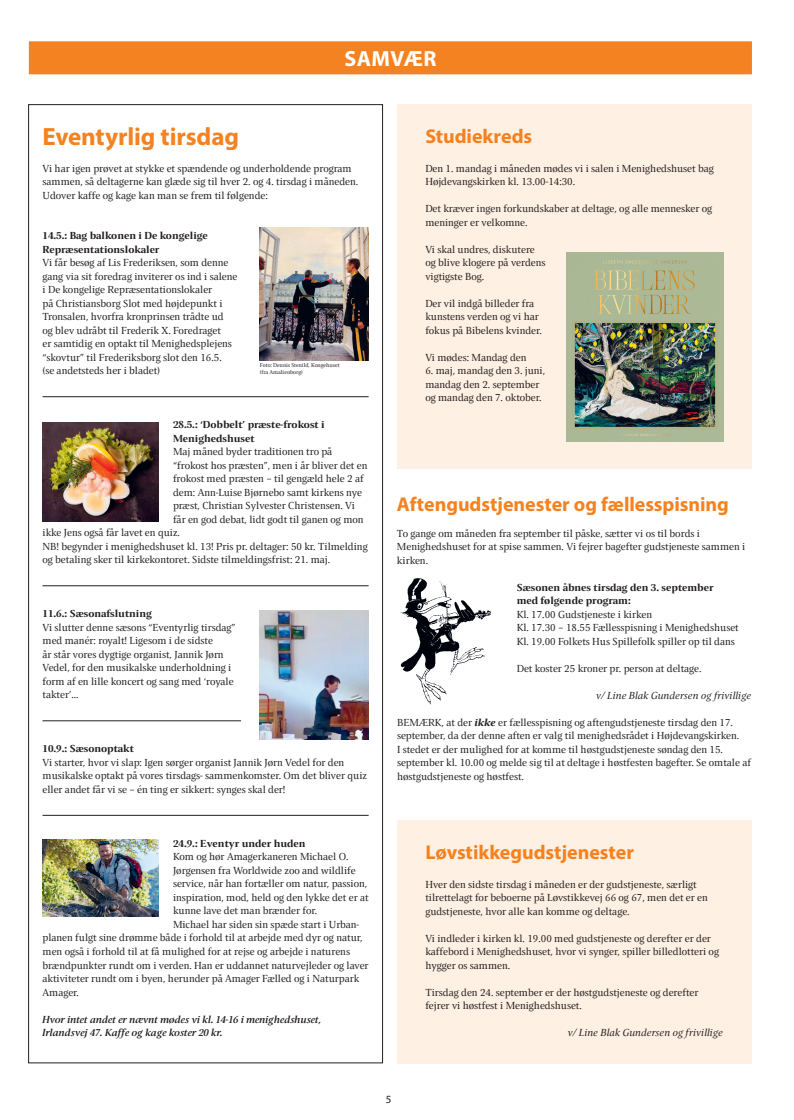
<style>
.page{position:relative;width:794px;height:1120px;background:#fff}
.page>*{position:absolute;margin:0;border:0;box-sizing:border-box;transform-origin:0 0}
.t1{font:700 25px "Myriad Pro";letter-spacing:-.005em;color:#f58220}
.t2{font:700 22px "Myriad Pro";letter-spacing:.02em;color:#fff}
.t3{font:700 20px "Myriad Pro";letter-spacing:-.005em;color:#f58220}
.t4{font:11px/13.5px "Press Serif";color:#231f20}
.t5{font:700 11px/13.5px "Press Serif";color:#231f20}
.t6{font:italic 600 11px/13.5px "Press Serif";color:#231f20}
.t7{font:italic 11px "Press Serif";color:#231f20}
.t8{font:11px "Myriad Pro";color:#231f20}
.t9{font:6px/7.2px "Press Serif";color:#231f20}
.s1{font-weight:700;font-style:italic}
</style>
<div class="page">
<hr style="left:43px;top:396px;width:326px;height:1px;background:#231f20">
<hr style="left:43px;top:585px;width:326px;height:1px;background:#231f20">
<hr style="left:43px;top:720px;width:198px;height:1px;background:#231f20">
<hr style="left:43px;top:815px;width:326px;height:1px;background:#231f20">
<div style="left:29px;top:41px;width:723px;height:33px;background:#f58220"></div>
<img style="left:260px;top:228px;width:109px;height:133px">
<img style="left:260px;top:610px;width:109px;height:129px">
<img style="left:43px;top:422px;width:116px;height:99px">
<div style="left:397px;top:104px;width:354px;height:365px;background:#fef0e2"></div>
<div style="left:397px;top:820px;width:354px;height:243px;background:#fef0e2"></div>
<img style="left:566px;top:253px;width:157px;height:189px">
<img style="left:400px;top:578px;width:91px;height:127px">
<img style="left:43px;top:839px;width:116px;height:78px">
<h2 class="t2" style="left:344px;top:44px;width:93px">SAMVÆR</h2>
<h1 class="t1" style="left:43px;top:120px;width:198px">Eventyrlig tirsdag</h1>
<p class="t4" style="left:43px;top:162px;width:317px">Vi har igen prøvet at stykke et spændende og underholdende program sammen, så deltagerne kan glæde sig til hver 2. og 4. tirsdag i måneden.<br>Udover kaffe og kage kan man se frem til følgende:</p>
<p class="t5" style="left:43px;top:229px;width:167px">14.5.: Bag balkonen i De kongelige<br>Repræsentationslokaler</p>
<p class="t4" style="left:43px;top:256px;width:196px">Vi får besøg af Lis Frederiksen, som denne gang via sit foredrag inviterer os ind i salene i De kongelige Repræsentationslokaler<br>på Christiansborg Slot med højdepunkt i Tronsalen, hvorfra kronprinsen trådte ud<br>og blev udråbt til Frederik X. Foredraget<br>er samtidig en optakt til Menighedsplejens “skovtur” til Frederiksborg slot den 16.5.<br>(se andetsteds her i bladet)</p>
<p class="t9" style="left:260px;top:362px;width:81px">Foto: Dennis Stenild, Kongehuset (fra Amalienborg)</p>
<p class="t5" style="left:173px;top:418px;width:153px">28.5.: ‘Dobbelt’ præste-frokost i<br>Menighedshuset</p>
<p class="t4" style="left:173px;top:445px;width:161px">Maj måned byder traditionen tro på</p>
<p class="t4" style="left:173px;top:459px;width:196px">“frokost hos præsten”, men i år bliver det en</p>
<p class="t4" style="left:173px;top:472px;width:192px">frokost med præsten – til gengæld hele 2 af</p>
<p class="t4" style="left:173px;top:486px;width:190px">dem: Ann-Luise Bjørnebo samt kirkens nye</p>
<p class="t4" style="left:173px;top:499px;width:183px">præst, Christian Sylvester Christensen. Vi</p>
<p class="t4" style="left:173px;top:513px;width:192px">får en god debat, lidt godt til ganen og mon</p>
<p class="t4" style="left:43px;top:526px;width:139px">ikke Jens også får lavet en quiz.</p>
<p class="t4" style="left:43px;top:540px;width:327px">NB! begynder i menighedshuset kl. 13! Pris pr. deltager: 50 kr. Tilmelding</p>
<p class="t4" style="left:43px;top:553px;width:289px">og betaling sker til kirkekontoret. Sidste tilmeldingsfrist: 21. maj.</p>
<p class="t5" style="left:43px;top:607px;width:111px">11.6.: Sæsonafslutning</p>
<p class="t4" style="left:43px;top:621px;width:195px">Vi slutter denne sæsons “Eventyrlig tirsdag” med manér: royalt! Ligesom i de sidste<br>år står vores dygtige organist, Jannik Jørn Vedel, for den musikalske underholdning i form af en lille koncert og sang med ‘royale takter’…</p>
<p class="t5" style="left:43px;top:742px;width:93px">10.9.: Sæsonoptakt</p>
<p class="t4" style="left:43px;top:756px;width:326px">Vi starter, hvor vi slap: Igen sørger organist Jannik Jørn Vedel for den musikalske optakt på vores tirsdags- sammenkomster. Om det bliver quiz eller andet får vi se – én ting er sikkert: synges skal der!</p>
<p class="t5" style="left:173px;top:837px;width:134px">24.9.: Eventyr under huden</p>
<p class="t4" style="left:173px;top:850px;width:177px">Kom og hør Amagerkaneren Michael O.</p>
<p class="t4" style="left:173px;top:864px;width:184px">Jørgensen fra Worldwide zoo and wildlife</p>
<p class="t4" style="left:173px;top:877px;width:196px">service, når han fortæller om natur, passion,</p>
<p class="t4" style="left:173px;top:891px;width:197px">inspiration, mod, held og den lykke det er at</p>
<p class="t4" style="left:173px;top:904px;width:146px">kunne lave det man brænder for.</p>
<p class="t4" style="left:173px;top:918px;width:187px">Michael har siden sin spæde start i Urban-</p>
<p class="t4" style="left:43px;top:931px;width:321px">planen fulgt sine drømme både i forhold til at arbejde med dyr og natur,</p>
<p class="t4" style="left:43px;top:945px;width:309px">men også i forhold til at få mulighed for at rejse og arbejde i naturens</p>
<p class="t4" style="left:43px;top:958px;width:327px">brændpunkter rundt om i verden. Han er uddannet naturvejleder og laver</p>
<p class="t4" style="left:43px;top:972px;width:318px">aktiviteter rundt om i byen, herunder på Amager Fælled og i Naturpark</p>
<p class="t4" style="left:43px;top:985px;width:38px">Amager.</p>
<p class="t6" style="left:43px;top:1012px;width:280px">Hvor intet andet er nævnt mødes vi kl. 14-16 i menighedshuset,<br>Irlandsvej 47. Kaffe og kage koster 20 kr.</p>
<h3 class="t3" style="left:425px;top:124px;width:108px">Studiekreds</h3>
<p class="t4" style="left:425px;top:162px;width:290px">Den 1. mandag i måneden mødes vi i salen i Menighedshuset bag<br>Højdevangskirken kl. 13.00-14:30.</p>
<p class="t4" style="left:425px;top:202px;width:288px">Det kræver ingen forkundskaber at deltage, og alle mennesker og meninger er velkomne.</p>
<p class="t4" style="left:425px;top:243px;width:122px">Vi skal undres, diskutere og blive klogere på verdens vigtigste Bog.</p>
<p class="t4" style="left:425px;top:297px;width:118px">Der vil indgå billeder fra kunstens verden og vi har fokus på Bibelens kvinder.</p>
<p class="t4" style="left:425px;top:351px;width:103px">Vi mødes: Mandag den</p>
<p class="t4" style="left:425px;top:364px;width:121px">6. maj, mandag den 3. juni, mandag den 2. september og mandag den 7. oktober.</p>
<h3 class="t3" style="left:397px;top:491px;width:333px">Aftengudstjenester og fællesspisning</h3>
<p class="t4" style="left:397px;top:526px;width:350px">To gange om måneden fra september til påske, sætter vi os til bords i<br>Menighedshuset for at spise sammen. Vi fejrer bagefter gudstjeneste sammen i kirken.</p>
<p class="t5" style="left:517px;top:580px;width:198px">Sæsonen åbnes tirsdag den 3. september med følgende program:</p>
<p class="t4" style="left:517px;top:607px;width:223px">Kl. 17.00 Gudstjeneste i kirken<br>Kl. 17.30 – 18.55 Fællesspisning i Menighedshuset<br>Kl. 19.00 Folkets Hus Spillefolk spiller op til dans</p>
<p class="t4" style="left:517px;top:661px;width:186px">Det koster 25 kroner pr. person at deltage.</p>
<p class="t7" style="left:596px;top:689px;width:157px">v/ Line Blak Gundersen og frivillige</p>
<p class="t4" style="left:397px;top:715px;width:355px">BEMÆRK, at der <span class="s1">ikke</span> er fællesspisning og aftengudstjeneste tirsdag den 17. september, da der denne aften er valg til menighedsrådet i Højdevangskirken.<br>I stedet er der mulighed for at komme til høstgudstjeneste søndag den 15. september kl. 10.00 og melde sig til at deltage i høstfesten bagefter. Se omtale af høstgudstjeneste og høstfest.</p>
<h3 class="t3" style="left:425px;top:839px;width:210px">Løvstikkegudstjenester</h3>
<p class="t4" style="left:425px;top:877px;width:284px">Hver den sidste tirsdag i måneden er der gudstjeneste, særligt tilrettelagt for beboerne på Løvstikkevej 66 og 67, men det er en gudstjeneste, hvor alle kan komme og deltage.</p>
<p class="t4" style="left:425px;top:931px;width:295px">Vi indleder i kirken kl. 19.00 med gudstjeneste og derefter er der kaffebord i Menighedshuset, hvor vi synger, spiller billedlotteri og hygger os sammen.</p>
<p class="t4" style="left:425px;top:985px;width:275px">Tirsdag den 24. september er der høstgudstjeneste og derefter fejrer vi høstfest i Menighedshuset.</p>
<p class="t7" style="left:567px;top:1027px;width:157px">v/ Line Blak Gundersen og frivillige</p>
<p class="t8" style="left:386px;top:1092px;width:7px">5</p>
</div>
